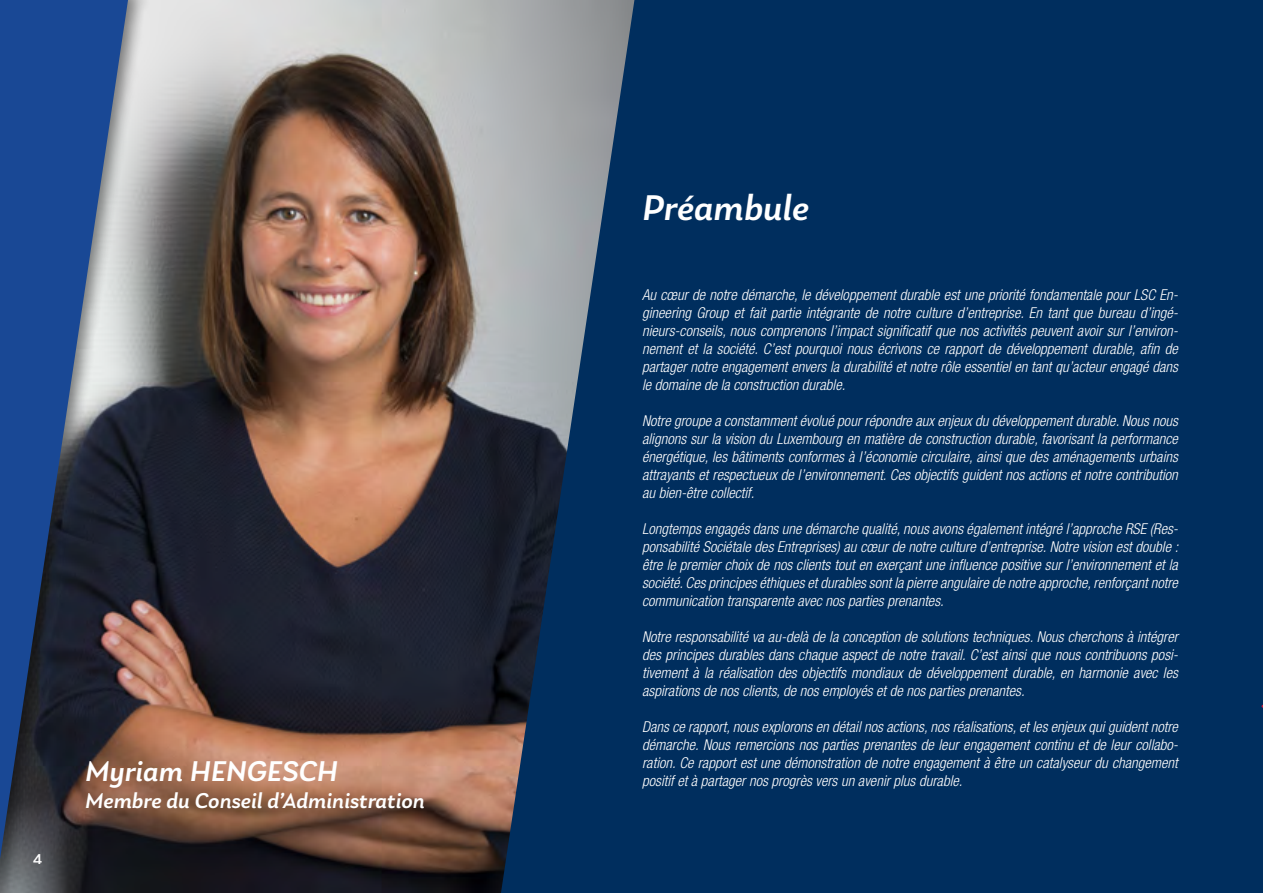
<style>
.page{position:relative;width:1263px;height:893px;background:#fff}
.page>*{position:absolute;margin:0;border:0;box-sizing:border-box;transform-origin:0 0}
.t1{font:italic 500 37.5px "Laca";color:#fff}
.t2{font:italic 500 30px "Laca";color:#fff}
.t3{font:italic 500 22.5px "Laca";color:#fff}
.t4{font:italic 300 condensed 15px/18px "Helvetica Neue LT Pro";color:#fff;text-align:justify}
.t5{font:500 15px "Laca";color:#fff}
</style>
<div class="page">
<div style="left:0;top:0;width:1262px;height:893px;background:#002e5e"></div>
<img style="left:150px;top:0;width:484px;height:893px">
<div style="left:0;top:0;width:150px;height:893px;background:#000;opacity:.5"></div>
<svg style="left:0;top:0;width:128px;height:859px;fill:#194895"></svg>
<p class="t5" style="left:33px;top:851px;width:11px">4</p>
<h2 class="t2" style="left:85px;top:754px;width:254px">Myriam HENGESCH</h2>
<h3 class="t3" style="left:85px;top:788px;width:341px">Membre du Conseil d’Administration</h3>
<h1 class="t1" style="left:642px;top:186px;width:168px">Préambule</h1>
<p class="t4" style="left:642px;top:286px;width:537px">Au cœur de notre démarche, le développement durable est une priorité fondamentale pour LSC En&shy;gineering Group et fait partie intégrante de notre culture d’entreprise. En tant que bureau d’ingé&shy;nieurs-conseils, nous comprenons l’impact significatif que nos activités peuvent avoir sur l’environ&shy;nement et la société. C’est pourquoi nous écrivons ce rapport de développement durable, afin de partager notre engagement envers la durabilité et notre rôle essentiel en tant qu’acteur engagé dans le domaine de la construction durable.</p>
<p class="t4" style="left:642px;top:412px;width:537px">Notre groupe a constamment évolué pour répondre aux enjeux du développement durable. Nous nous alignons sur la vision du Luxembourg en matière de construction durable, favorisant la performance énergétique, les bâtiments conformes à l’économie circulaire, ainsi que des aménagements urbains attrayants et respectueux de l’environnement. Ces objectifs guident nos actions et notre contribution au bien-être collectif.</p>
<p class="t4" style="left:642px;top:520px;width:538px">Longtemps engagés dans une démarche qualité, nous avons également intégré l’approche RSE (Res&shy;ponsabilité Sociétale des Entreprises) au cœur de notre culture d’entreprise. Notre vision est double : être le premier choix de nos clients tout en exerçant une influence positive sur l’environnement et la société. Ces principes éthiques et durables sont la pierre angulaire de notre approche, renforçant notre communication transparente avec nos parties prenantes.</p>
<p class="t4" style="left:642px;top:628px;width:537px">Notre responsabilité va au-delà de la conception de solutions techniques. Nous cherchons à intégrer des principes durables dans chaque aspect de notre travail. C’est ainsi que nous contribuons posi&shy;tivement à la réalisation des objectifs mondiaux de développement durable, en harmonie avec les aspirations de nos clients, de nos employés et de nos parties prenantes.</p>
<p class="t4" style="left:642px;top:718px;width:537px">Dans ce rapport, nous explorons en détail nos actions, nos réalisations, et les enjeux qui guident notre démarche. Nous remercions nos parties prenantes de leur engagement continu et de leur collabo&shy;ration. Ce rapport est une démonstration de notre engagement à être un catalyseur du changement positif et à partager nos progrès vers un avenir plus durable.</p>
</div>
